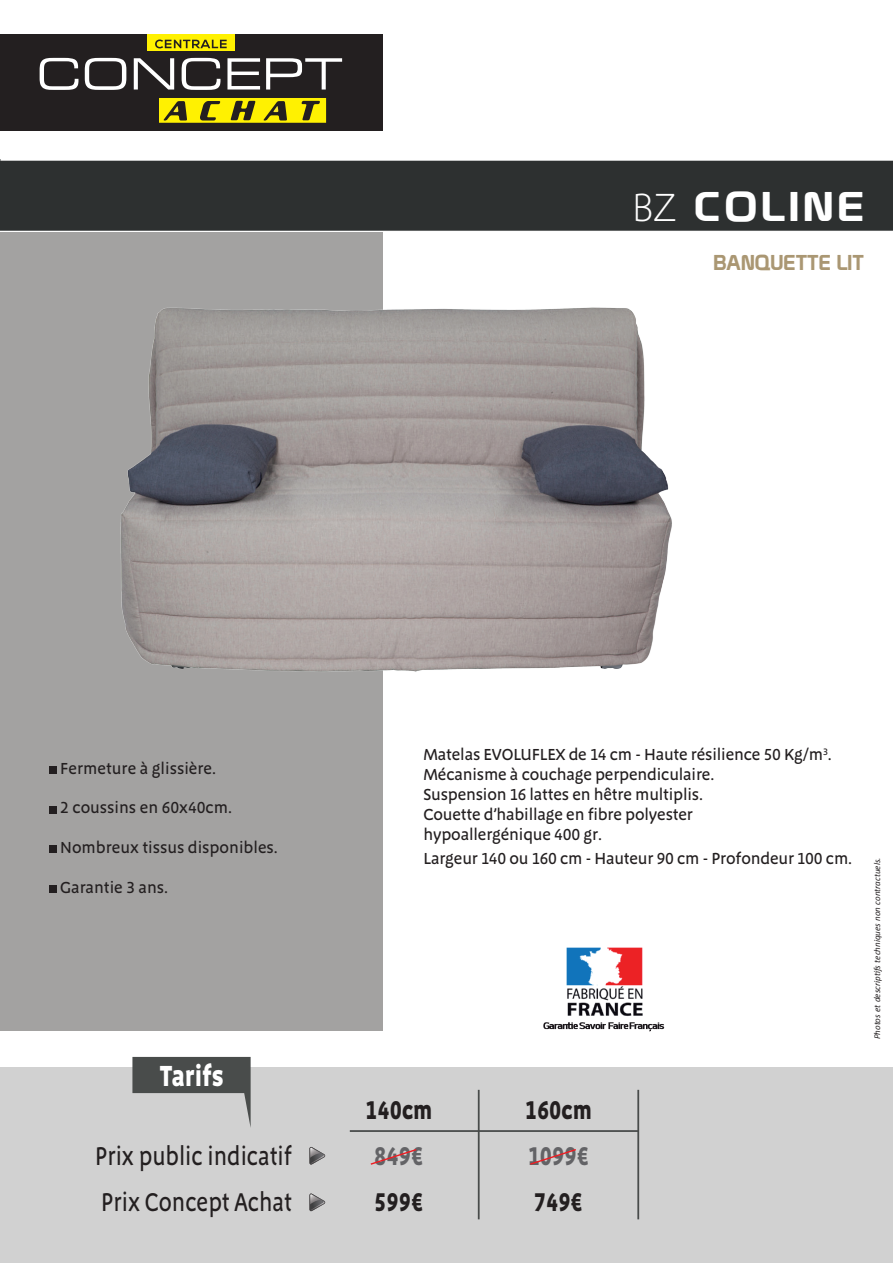
<style>
.page{position:relative;width:893px;height:1263px;background:#fff}
.page>*{position:absolute;margin:0;border:0;box-sizing:border-box;transform-origin:0 0}
.t1{font:40.5px "Prototype";letter-spacing:.08em;color:#fff;scale:1.15 1}
.t2{font:700 30px "Megano TF";color:#fff;scale:.84 1}
.t3{font:500 26.55px/46.3px "Megano LF";color:#231f20;scale:.85 1}
.t4{font:700 26.55px "Megano TF";color:#231f20;scale:.84 1}
.t5{font:700 26.55px "Megano TF";color:#636366;scale:.84 1}
.t6{font:21px "Prototype";color:#aa9773}
.t7{font:500 16.5px/19.8px "Megano LF";letter-spacing:-.01em;color:#231f20}
.t8{font:italic 9px "Calibri";color:#231f20}
.s1{font-family:"Megano LF";font-weight:300}
</style>
<div class="page">
<div style="left:0;top:35px;width:382px;height:96px;background:#231f20"></div>
<svg style="left:40px;top:58px;width:38px;height:32px"></svg>
<svg style="left:85px;top:58px;width:41px;height:32px"></svg>
<svg style="left:134px;top:58px;width:40px;height:32px"></svg>
<svg style="left:182px;top:58px;width:38px;height:32px"></svg>
<svg style="left:227px;top:58px;width:33px;height:32px"></svg>
<svg style="left:266px;top:58px;width:76px;height:32px"></svg>
<svg style="left:159px;top:98px;width:167px;height:25px"></svg>
<div style="left:147px;top:35px;width:87px;height:16px;background:#fff101"></div>
<svg style="left:155px;top:40px;width:72px;height:8px"></svg>
<div style="left:0;top:231px;width:383px;height:799px;background:#a3a2a1"></div>
<div style="left:0;top:159px;width:893px;height:72px;background:#2d3030"></div>
<div style="left:0;top:1067px;width:893px;height:196px;background:#d1d1d1"></div>
<img style="left:566px;top:947px;width:77px;height:69px">
<img style="left:544px;top:1022px;width:36px;height:8px">
<img style="left:580px;top:1022px;width:49px;height:8px">
<img style="left:629px;top:1022px;width:36px;height:10px">
<hr style="left:0;top:231px;width:893px;height:1px;background:#fff">
<div style="left:0;top:155px;width:893px;height:6px;background:#fff"></div>
<svg style="left:132px;top:1057px;width:119px;height:71px"></svg>
<svg style="left:309px;top:1193px;width:16px;height:18px"></svg>
<svg style="left:309px;top:1147px;width:16px;height:17px"></svg>
<svg style="left:370px;top:1149px;width:47px;height:16px"></svg>
<svg style="left:530px;top:1149px;width:46px;height:16px"></svg>
<hr style="left:350px;top:1130px;width:288px;height:2px;background:#494c4b">
<hr style="left:478px;top:1090px;width:2px;height:129px;background:#494c4b">
<hr style="left:637px;top:1090px;width:2px;height:129px;background:#494c4b">
<div style="left:50px;top:767px;width:7px;height:7px;background:#231f20"></div>
<div style="left:50px;top:806px;width:7px;height:7px;background:#231f20"></div>
<div style="left:50px;top:846px;width:7px;height:7px;background:#231f20"></div>
<div style="left:50px;top:886px;width:7px;height:7px;background:#231f20"></div>
<img style="left:120px;top:307px;width:552px;height:365px">
<h1 class="t1" style="left:631px;top:182px;width:204px"><span class="s1">BZ</span> COLINE</h1>
<p class="t6" style="left:714px;top:250px;width:152px">BANQUETTE LIT</p>
<p class="t7" style="left:60px;top:758px;width:158px">Fermeture à glissière.</p>
<p class="t7" style="left:60px;top:798px;width:173px">2 coussins en 60x40cm.</p>
<p class="t7" style="left:60px;top:838px;width:219px">Nombreux tissus disponibles.</p>
<p class="t7" style="left:60px;top:877px;width:110px">Garantie 3 ans.</p>
<h2 class="t2" style="left:159px;top:1058px;width:78px">Tarifs</h2>
<h3 class="t3" style="left:95px;top:1132px;width:233px">Prix public indicatif<br>Prix Concept Achat</h3>
<p class="t7" style="left:423px;top:745px;width:410px">Matelas EVOLUFLEX de 14 cm - Haute résilience 50 Kg/m<sup>3</sup>.<br>Mécanisme à couchage perpendiculaire.<br>Suspension 16 lattes en hêtre multiplis.<br>Couette d’habillage en fibre polyester<br>hypoallergénique 400 gr.</p>
<p class="t7" style="left:423px;top:848px;width:430px">Largeur 140 ou 160 cm - Hauteur 90 cm - Profondeur 100 cm.</p>
<p class="t8" style="left:871px;top:1039px;width:183px;rotate:-90deg">Photos et descriptifs techniques non contractuels.</p>
<h3 class="t4" style="left:365px;top:1094px;width:82px">140cm</h3>
<h3 class="t5" style="left:374px;top:1140px;width:60px">849€</h3>
<h3 class="t4" style="left:374px;top:1186px;width:60px">599€</h3>
<h3 class="t4" style="left:525px;top:1094px;width:82px">160cm</h3>
<h3 class="t5" style="left:528px;top:1140px;width:75px">1099€</h3>
<h3 class="t4" style="left:534px;top:1186px;width:60px">749€</h3>
</div>
